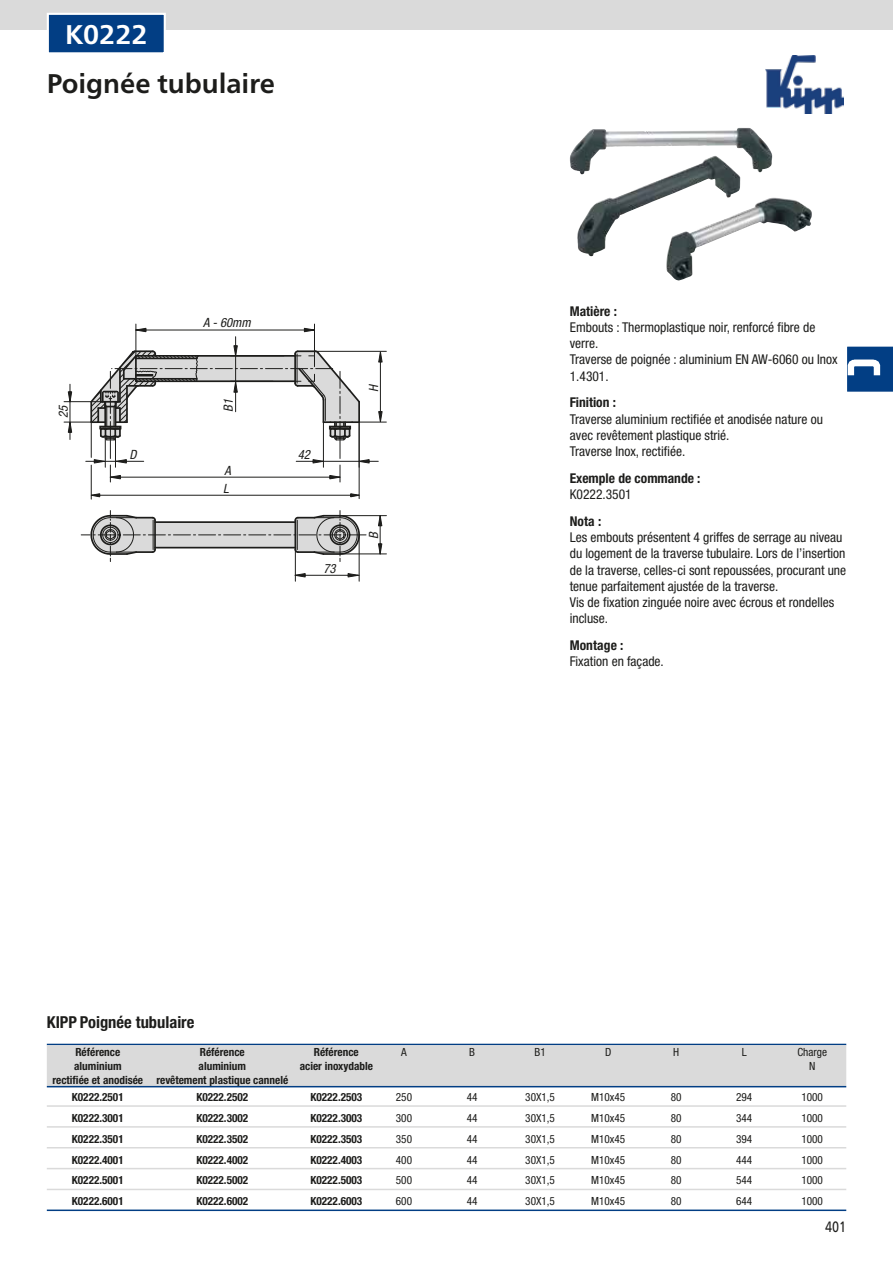
<style>
.page{position:relative;width:893px;height:1263px;background:#fff}
.page>*{position:absolute;margin:0;border:0;box-sizing:border-box;transform-origin:0 0}
.t1{font:700 27px "Frutiger Neue LTW1 G";color:#1d1d1b}
.t2{font:700 27px "Frutiger Neue LTW1 G";color:#fff}
.t3{font:700 condensed 16.5px "Helvetica Neue LTW1 G";color:#1d1d1b}
.t4{font:15px "Frutiger Neue LTW1 G";color:#1d1d1b;scale:.81 1}
.t5{font:condensed 13.5px/16.2px "Helvetica Neue LTW1 G";color:#1d1d1b}
.t6{font:700 condensed 13.5px "Helvetica Neue LTW1 G";color:#1d1d1b}
.t7{font:italic condensed 12.75px/17.5px "Helvetica Neue LTW1 G";color:#1d1d1b}
.t8{font:700 condensed 11.25px/17.5px "Helvetica Neue LTW1 G";color:#1d1d1b}
.t9{font:condensed 11.25px "Helvetica Neue LTW1 G";color:#1d1d1b}
</style>
<div class="page">
<img style="left:765px;top:55px;width:79px;height:58px">
<div style="left:0;top:0;width:893px;height:30px;background:#dadada"></div>
<svg style="left:847px;top:346px;width:46px;height:46px;background:#2d5f99"></svg>
<img style="left:570px;top:128px;width:202px;height:129px">
<hr style="left:136px;top:330px;width:178px;height:1px;background:#1d1d1b">
<hr style="left:135px;top:324px;width:1px;height:34px;background:#1d1d1b">
<hr style="left:314px;top:324px;width:1px;height:32px;background:#1d1d1b">
<svg style="left:350px;top:493px;width:9px;height:5px"></svg>
<svg style="left:90px;top:493px;width:11px;height:5px"></svg>
<hr style="left:91px;top:495px;width:268px;height:1px;background:#1d1d1b">
<hr style="left:91px;top:465px;width:1px;height:34px;background:#1d1d1b">
<hr style="left:359px;top:422px;width:1px;height:77px;background:#1d1d1b">
<hr style="left:295px;top:575px;width:64px;height:1px;background:#1d1d1b">
<hr style="left:295px;top:549px;width:1px;height:32px;background:#1d1d1b">
<hr style="left:359px;top:535px;width:1px;height:46px;background:#1d1d1b">
<hr style="left:380px;top:516px;width:1px;height:38px;background:#1d1d1b">
<hr style="left:340px;top:515px;width:46px;height:1px;background:#1d1d1b">
<hr style="left:340px;top:553px;width:46px;height:1px;background:#1d1d1b">
<hr style="left:235px;top:337px;width:1px;height:75px;background:#1d1d1b">
<svg style="left:347px;top:573px;width:13px;height:5px"></svg>
<svg style="left:294px;top:573px;width:12px;height:5px"></svg>
<svg style="left:304px;top:327px;width:10px;height:6px"></svg>
<svg style="left:135px;top:327px;width:12px;height:6px"></svg>
<svg style="left:377px;top:515px;width:6px;height:12px"></svg>
<svg style="left:377px;top:543px;width:6px;height:12px"></svg>
<svg style="left:81px;top:510px;width:285px;height:52px"></svg>
<svg style="left:64px;top:345px;width:322px;height:137px"></svg>
<div style="left:48px;top:14px;width:117px;height:39px;background:#023e84"></div>
<div style="left:47px;top:13px;width:119px;height:41px;border:2px solid #fff"></div>
<hr style="left:47px;top:1044px;width:799px;height:1px;background:#023e84">
<div style="left:47px;top:1045px;width:799px;height:41px;background:#dadada"></div>
<hr style="left:47px;top:1086px;width:799px;height:1px;background:#023e84">
<hr style="left:47px;top:1105px;width:799px;height:2px;background:#dadada">
<hr style="left:47px;top:1126px;width:799px;height:2px;background:#dadada">
<hr style="left:47px;top:1147px;width:799px;height:1px;background:#dadada">
<hr style="left:47px;top:1168px;width:799px;height:1px;background:#dadada">
<hr style="left:47px;top:1189px;width:799px;height:1px;background:#dadada">
<hr style="left:47px;top:1209px;width:799px;height:2px;background:#023e84">
<h1 class="t2" style="left:65px;top:18px;width:84px">K0222</h1>
<h1 class="t1" style="left:47px;top:67px;width:230px">Poignée tubulaire</h1>
<p class="t7" style="left:203px;top:314px;width:49px">A - 60mm</p>
<p class="t7" style="left:55px;top:418px;width:15px;rotate:-90deg">25</p>
<p class="t7" style="left:220px;top:412px;width:14px;rotate:-90deg">B1</p>
<p class="t7" style="left:130px;top:446px;width:9px">D</p>
<p class="t7" style="left:298px;top:446px;width:14px">42</p>
<p class="t7" style="left:223px;top:462px;width:9px">A<br>L</p>
<p class="t7" style="left:323px;top:560px;width:14px">73</p>
<p class="t7" style="left:365px;top:392px;width:9px;rotate:-90deg">H</p>
<p class="t7" style="left:365px;top:539px;width:9px;rotate:-90deg">B</p>
<p class="t6" style="left:570px;top:303px;width:49px">Matière :</p>
<p class="t5" style="left:570px;top:319px;width:269px">Embouts : Thermoplastique noir, renforcé fibre de verre.<br>Traverse de poignée : aluminium EN AW-6060 ou Inox<br>1.4301.</p>
<p class="t6" style="left:570px;top:395px;width:48px">Finition :</p>
<p class="t5" style="left:570px;top:411px;width:255px">Traverse aluminium rectifiée et anodisée nature ou avec revêtement plastique strié.<br>Traverse Inox, rectifiée.</p>
<p class="t6" style="left:570px;top:470px;width:132px">Exemple de commande :</p>
<p class="t5" style="left:570px;top:486px;width:63px">K0222.3501</p>
<p class="t6" style="left:570px;top:513px;width:33px">Nota :</p>
<p class="t5" style="left:570px;top:529px;width:278px">Les embouts présentent 4 griffes de serrage au niveau du logement de la traverse tubulaire. Lors de l’insertion de la traverse, celles-ci sont repoussées, procurant une tenue parfaitement ajustée de la traverse.<br>Vis de fixation zinguée noire avec écrous et rondelles incluse.</p>
<p class="t6" style="left:570px;top:637px;width:55px">Montage :</p>
<p class="t5" style="left:570px;top:653px;width:96px">Fixation en façade.</p>
<p class="t3" style="left:47px;top:1012px;width:149px">KIPP Poignée tubulaire</p>
<p class="t8" style="left:75px;top:1043px;width:46px">Référence</p>
<p class="t8" style="left:200px;top:1043px;width:46px">Référence</p>
<p class="t8" style="left:314px;top:1043px;width:46px">Référence</p>
<p class="t9" style="left:401px;top:1045px;width:7px">A</p>
<p class="t9" style="left:469px;top:1045px;width:7px">B</p>
<p class="t9" style="left:534px;top:1045px;width:13px">B1</p>
<p class="t9" style="left:605px;top:1045px;width:8px">D</p>
<p class="t9" style="left:673px;top:1045px;width:8px">H</p>
<p class="t9" style="left:742px;top:1045px;width:6px">L</p>
<p class="t9" style="left:797px;top:1045px;width:31px">Charge</p>
<p class="t8" style="left:74px;top:1057px;width:49px">aluminium</p>
<p class="t8" style="left:199px;top:1057px;width:49px">aluminium</p>
<p class="t8" style="left:300px;top:1057px;width:75px">acier inoxydable</p>
<p class="t9" style="left:809px;top:1059px;width:8px">N</p>
<p class="t8" style="left:72px;top:1071px;width:218px;text-indent:-19px">rectifiée et anodisée revêtement plastique cannelé<br>K0222.2501</p>
<p class="t8" style="left:196px;top:1088px;width:53px">K0222.2502</p>
<p class="t8" style="left:310px;top:1088px;width:53px">K0222.2503</p>
<p class="t9" style="left:396px;top:1090px;width:18px">250</p>
<p class="t9" style="left:467px;top:1090px;width:12px">44</p>
<p class="t9" style="left:525px;top:1090px;width:31px">30X1,5</p>
<p class="t9" style="left:591px;top:1090px;width:36px">M10x45</p>
<p class="t9" style="left:671px;top:1090px;width:12px">80</p>
<p class="t9" style="left:736px;top:1090px;width:18px">294</p>
<p class="t9" style="left:801px;top:1090px;width:23px">1000</p>
<p class="t8" style="left:72px;top:1109px;width:53px">K0222.3001</p>
<p class="t8" style="left:196px;top:1109px;width:53px">K0222.3002</p>
<p class="t8" style="left:310px;top:1109px;width:53px">K0222.3003</p>
<p class="t9" style="left:396px;top:1111px;width:18px">300</p>
<p class="t9" style="left:467px;top:1111px;width:12px">44</p>
<p class="t9" style="left:525px;top:1111px;width:31px">30X1,5</p>
<p class="t9" style="left:591px;top:1111px;width:36px">M10x45</p>
<p class="t9" style="left:671px;top:1111px;width:12px">80</p>
<p class="t9" style="left:736px;top:1111px;width:18px">344</p>
<p class="t9" style="left:801px;top:1111px;width:23px">1000</p>
<p class="t8" style="left:72px;top:1130px;width:53px">K0222.3501</p>
<p class="t8" style="left:196px;top:1130px;width:53px">K0222.3502</p>
<p class="t8" style="left:310px;top:1130px;width:53px">K0222.3503</p>
<p class="t9" style="left:396px;top:1132px;width:18px">350</p>
<p class="t9" style="left:467px;top:1132px;width:12px">44</p>
<p class="t9" style="left:525px;top:1132px;width:31px">30X1,5</p>
<p class="t9" style="left:591px;top:1132px;width:36px">M10x45</p>
<p class="t9" style="left:671px;top:1132px;width:12px">80</p>
<p class="t9" style="left:736px;top:1132px;width:18px">394</p>
<p class="t9" style="left:801px;top:1132px;width:23px">1000</p>
<p class="t8" style="left:72px;top:1151px;width:53px">K0222.4001</p>
<p class="t8" style="left:196px;top:1151px;width:53px">K0222.4002</p>
<p class="t8" style="left:310px;top:1151px;width:53px">K0222.4003</p>
<p class="t9" style="left:396px;top:1153px;width:18px">400</p>
<p class="t9" style="left:467px;top:1153px;width:12px">44</p>
<p class="t9" style="left:525px;top:1153px;width:31px">30X1,5</p>
<p class="t9" style="left:591px;top:1153px;width:36px">M10x45</p>
<p class="t9" style="left:671px;top:1153px;width:12px">80</p>
<p class="t9" style="left:736px;top:1153px;width:18px">444</p>
<p class="t9" style="left:801px;top:1153px;width:23px">1000</p>
<p class="t8" style="left:72px;top:1172px;width:53px">K0222.5001</p>
<p class="t8" style="left:196px;top:1172px;width:53px">K0222.5002</p>
<p class="t8" style="left:310px;top:1172px;width:53px">K0222.5003</p>
<p class="t9" style="left:396px;top:1174px;width:18px">500</p>
<p class="t9" style="left:467px;top:1174px;width:12px">44</p>
<p class="t9" style="left:525px;top:1174px;width:31px">30X1,5</p>
<p class="t9" style="left:591px;top:1174px;width:36px">M10x45</p>
<p class="t9" style="left:671px;top:1174px;width:12px">80</p>
<p class="t9" style="left:736px;top:1174px;width:18px">544</p>
<p class="t9" style="left:801px;top:1174px;width:23px">1000</p>
<p class="t8" style="left:72px;top:1192px;width:53px">K0222.6001</p>
<p class="t8" style="left:196px;top:1192px;width:53px">K0222.6002</p>
<p class="t8" style="left:310px;top:1192px;width:53px">K0222.6003</p>
<p class="t9" style="left:396px;top:1195px;width:18px">600</p>
<p class="t9" style="left:467px;top:1195px;width:12px">44</p>
<p class="t9" style="left:525px;top:1195px;width:31px">30X1,5</p>
<p class="t9" style="left:591px;top:1195px;width:36px">M10x45</p>
<p class="t9" style="left:671px;top:1195px;width:12px">80</p>
<p class="t9" style="left:736px;top:1195px;width:18px">644</p>
<p class="t9" style="left:801px;top:1195px;width:23px">1000</p>
<p class="t4" style="left:825px;top:1215px;width:27px">401</p>
</div>
